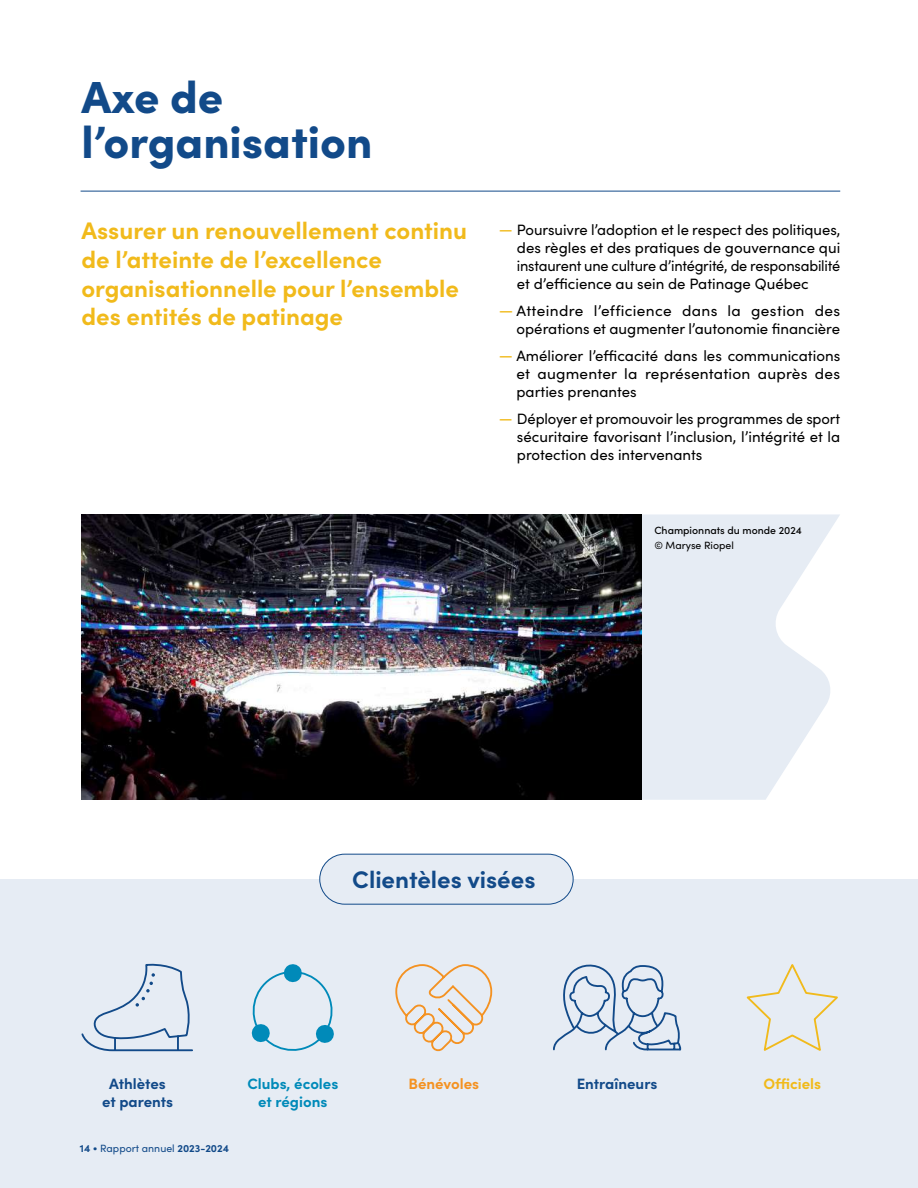
<style>
.page{position:relative;width:918px;height:1188px;background:#fff}
.page>*{position:absolute;margin:0;border:0;box-sizing:border-box;transform-origin:0 0}
.t1{font:900 45px/45px "Sofia Pro";color:#124a89}
.t2{font:700 24px/28.8px "Sofia Pro";color:#f1ba1b}
.t3{font:700 24px "Sofia Pro";color:#124a89}
.t4{font:15px/18px "Sofia Pro";color:#000;text-align:justify}
.t5{font:700 15px "Sofia Pro";color:#124a89}
.t6{font:700 15px/18px "Sofia Pro";color:#008ab9;text-align:center}
.t7{font:700 15px "Sofia Pro";color:#f49222}
.t8{font:700 15px "Sofia Pro";color:#f1ba1b}
.t9{font:10.5px "Sofia Pro";color:#124a89}
.t10{font:500 10.5px "Sofia Pro";color:#000}
.t11{font:10.5px "Sofia Pro";color:#000}
.s1{font-size:18px;color:#f1ba1b}
.s2{font-weight:700}
</style>
<div class="page">
<svg style="left:641px;top:514px;width:199px;height:286px;fill:#e6ecf4"></svg>
<img style="left:81px;top:514px;width:560px;height:286px">
<hr style="left:81px;top:191px;width:759px;height:1px;background:#124a89">
<div style="left:0;top:879px;width:918px;height:309px;background:#e6ecf4"></div>
<div style="left:320px;top:854px;width:253px;height:50px;background:#e6ecf4;border-radius:25px"></div>
<div style="left:319px;top:854px;width:255px;height:51px;border:1px solid #124a89;border-radius:25px"></div>
<svg style="left:746px;top:964px;width:92px;height:87px"></svg>
<svg style="left:395px;top:964px;width:98px;height:88px"></svg>
<svg style="left:81px;top:963px;width:112px;height:89px"></svg>
<svg style="left:251px;top:964px;width:83px;height:87px"></svg>
<svg style="left:553px;top:964px;width:129px;height:87px"></svg>
<h1 class="t1" style="left:81px;top:71px;width:292px">Axe de l’organisation</h1>
<h2 class="t2" style="left:81px;top:214px;width:387px">Assurer un renouvellement continu de l’atteinte de l’excellence organisationnelle pour l’ensemble des entités de patinage</h2>
<p class="t4" style="left:517px;top:220px;width:325px;text-indent:-18px"><span class="s1">—</span> Poursuivre l’adoption et le respect des politiques, des règles et des pratiques de gouvernance qui instaurent une culture d’intégrité, de responsabilité et d’efficience au sein de Patinage Québec</p>
<p class="t4" style="left:499px;top:301px;width:343px;text-align:right"><span class="s1">—</span> Atteindre l’efficience dans la gestion des opérations et augmenter l’autonomie financière</p>
<p class="t4" style="left:517px;top:346px;width:325px;text-indent:-18px"><span class="s1">—</span> Améliorer l’efficacité dans les communications et augmenter la représentation auprès des parties prenantes</p>
<p class="t4" style="left:517px;top:409px;width:325px;text-indent:-18px"><span class="s1">—</span> Déployer et promouvoir les programmes de sport sécuritaire favorisant l’inclusion, l’intégrité et la protection des intervenants</p>
<p class="t10" style="left:654px;top:523px;width:149px">Championnats du monde 2024</p>
<p class="t11" style="left:654px;top:538px;width:81px">© Maryse Riopel</p>
<h2 class="t3" style="left:352px;top:861px;width:185px">Clientèles visées</h2>
<p class="t5" style="left:109px;top:1072px;width:58px">Athlètes</p>
<p class="t5" style="left:577px;top:1072px;width:82px">Entraîneurs</p>
<p class="t5" style="left:102px;top:1090px;width:73px">et parents</p>
<p class="t6" style="left:247px;top:1073px;width:93px">Clubs, écoles et régions</p>
<p class="t7" style="left:408px;top:1072px;width:72px">Bénévoles</p>
<p class="t8" style="left:763px;top:1072px;width:59px">Officiels</p>
<p class="t9" style="left:80px;top:1140px;width:151px"><span class="s2">14</span> • Rapport annuel <span class="s2">2023-2024</span></p>
</div>
